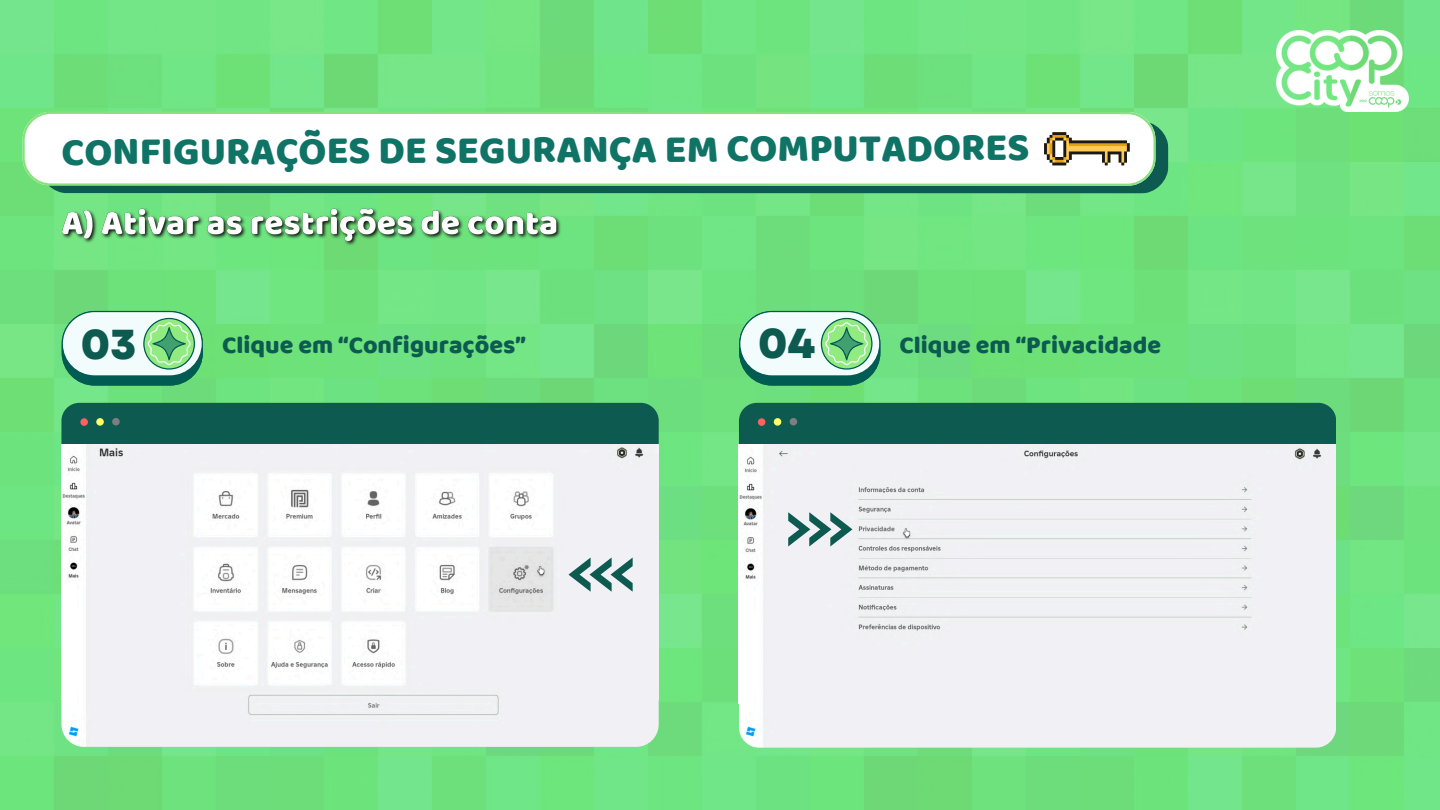
<style>
.page{position:relative;width:1440px;height:810px;background:#fff}
.page>*{position:absolute;margin:0;border:0;box-sizing:border-box;transform-origin:0 0}
.t1{font:800 41.8px "Garet";color:#0d5a50}
.t2{font:40px "Baloo";letter-spacing:-.01em;color:#0f7366}
.t3{font:25px "Baloo";color:#0d5a50}
</style>
<div class="page">
<img style="left:0;top:0;width:1440px;height:810px">
<svg style="left:62px;top:311px;width:141px;height:75px"></svg>
<svg style="left:739px;top:311px;width:141px;height:75px"></svg>
<div style="left:61px;top:403px;width:597px;height:41px;background:#0d5a50"></div>
<div style="left:80px;top:418px;width:8px;height:8px;background:#ff6161;border-radius:50%"></div>
<div style="left:96px;top:418px;width:8px;height:8px;background:#ffff61;border-radius:50%"></div>
<div style="left:112px;top:418px;width:8px;height:7px;background:#7e7e7e;border-radius:50%"></div>
<div style="left:739px;top:403px;width:597px;height:41px;background:#0d5a50"></div>
<div style="left:758px;top:418px;width:7px;height:8px;background:#ff6161;border-radius:50%"></div>
<div style="left:774px;top:418px;width:7px;height:8px;background:#ffff61;border-radius:50%"></div>
<div style="left:790px;top:418px;width:7px;height:7px;background:#7e7e7e;border-radius:50%"></div>
<img style="left:61px;top:459px;width:597px;height:288px;border-radius:22px">
<img style="left:61px;top:444px;width:597px;height:255px">
<div style="left:739px;top:704px;width:597px;height:44px;background:#f0f0f5"></div>
<img style="left:739px;top:444px;width:597px;height:260px">
<svg style="left:788px;top:512px;width:64px;height:34px"></svg>
<svg style="left:568px;top:558px;width:65px;height:34px"></svg>
<div style="left:40px;top:121px;width:1128px;height:73px;background:#0d5a50;border-radius:29px"></div>
<svg style="left:22px;top:112px;width:1134px;height:74px;background:#f5fcf5"></svg>
<svg style="left:1044px;top:132px;width:85px;height:33px;background:#bbab86"></svg>
<img style="left:1276px;top:30px;width:132px;height:82px">
<img style="left:58px;top:198px;width:506px;height:55px">
<p class="t2" style="left:62px;top:125px;width:970px">CONFIGURAÇÕES DE SEGURANÇA EM COMPUTADORES</p>
<p class="t1" style="left:81px;top:314px;width:57px">03</p>
<p class="t3" style="left:222px;top:330px;width:305px">Clique em “Configurações”</p>
<p class="t1" style="left:758px;top:313px;width:59px">04</p>
<p class="t3" style="left:900px;top:330px;width:263px">Clique em “Privacidade</p>
</div>
